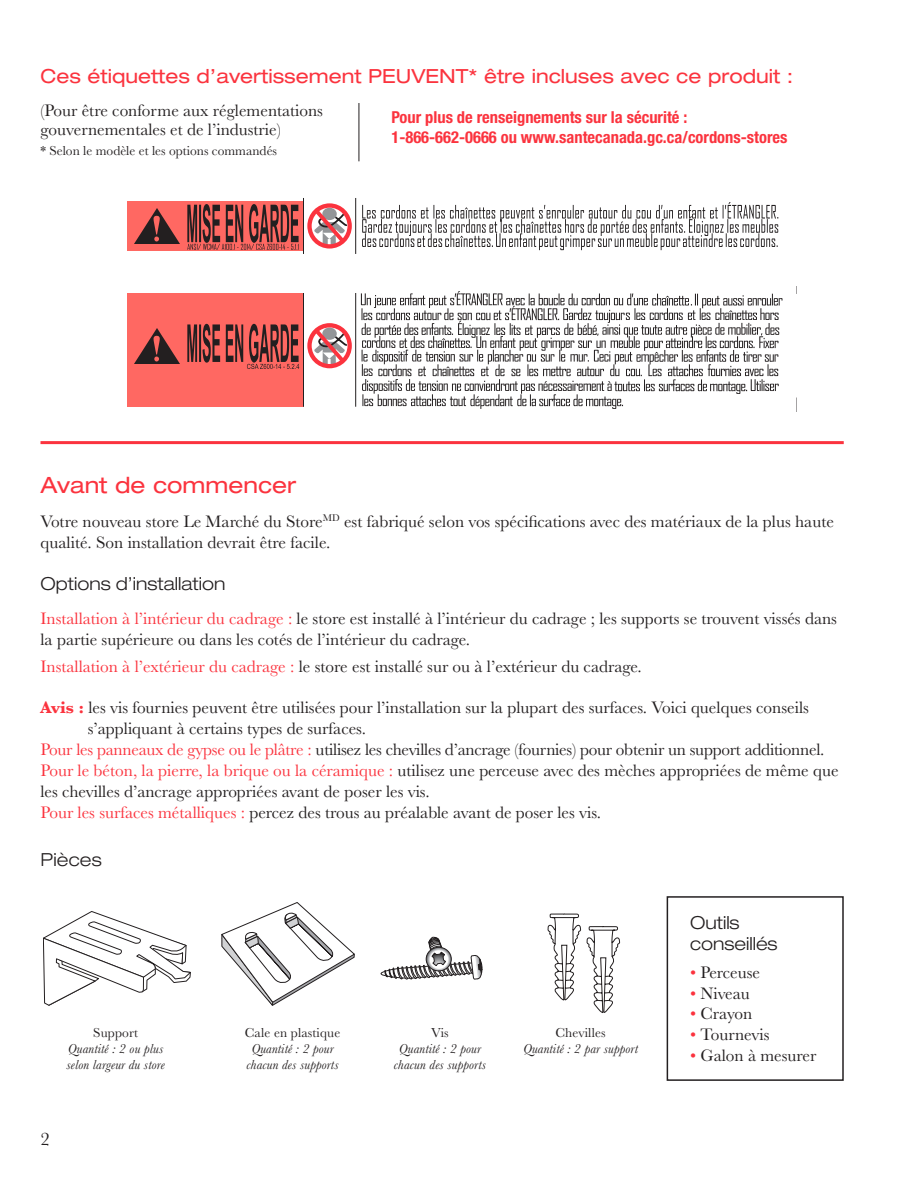
<style>
.page{position:relative;width:918px;height:1188px;background:#fff}
.page>*{position:absolute;margin:0;border:0;box-sizing:border-box;transform-origin:0 0}
.t1{font:expanded 22.5px "Helvetica Neue LT Std";color:#fb333e}
.t2{font:expanded 19.5px "Helvetica Neue LT Std";color:#fb333e}
.t3{font:18.75px "Baskerville";color:#231f20}
.t4{font:300 expanded 18px/21.6px "Helvetica Neue LT Std";color:#231f20}
.t5{font:17.25px/21px "Baskerville";color:#231f20}
.t6{font:700 condensed 16.5px/19.8px "Helvetica Neue LT Std";color:#fb333e}
.t7{font:italic 13.5px/16.2px "Baskerville";letter-spacing:.01em;color:#231f20;text-align:center}
.t8{font:13.5px "Baskerville";color:#231f20}
.s1{color:#fb333e}
.s2{font-weight:700;color:#fb333e}
.s3{font-style:normal}
</style>
<div class="page">
<div style="left:667px;top:896px;width:177px;height:185px;border:2px solid #231f20"></div>
<hr style="left:40px;top:441px;width:804px;height:3px;background:#fb333e">
<hr style="left:359px;top:103px;width:1px;height:58px;background:#231f20">
<div style="left:127px;top:293px;width:177px;height:114px;background:#ff6862"></div>
<img style="left:134px;top:329px;width:46px;height:34px">
<div style="left:307px;top:323px;width:45px;height:45px;border:4px solid #fb333e;border-radius:50%"></div>
<svg style="left:310px;top:324px;width:39px;height:43px"></svg>
<hr style="left:303px;top:293px;width:1px;height:114px;background:#231f20">
<hr style="left:355px;top:293px;width:1px;height:114px;background:#231f20">
<svg style="left:187px;top:324px;width:112px;height:45px"></svg>
<svg style="left:361px;top:291px;width:422px;height:118px"></svg>
<div style="left:127px;top:201px;width:177px;height:50px;background:#ff6862"></div>
<img style="left:134px;top:209px;width:46px;height:35px">
<div style="left:307px;top:203px;width:45px;height:46px;border:4px solid #fb333e;border-radius:50%"></div>
<svg style="left:310px;top:205px;width:39px;height:42px"></svg>
<hr style="left:303px;top:198px;width:1px;height:56px;background:#231f20">
<hr style="left:355px;top:198px;width:1px;height:56px;background:#231f20">
<svg style="left:362px;top:202px;width:416px;height:48px"></svg>
<svg style="left:187px;top:204px;width:112px;height:46px"></svg>
<svg style="left:43px;top:911px;width:148px;height:95px"></svg>
<svg style="left:221px;top:902px;width:134px;height:104px"></svg>
<svg style="left:380px;top:937px;width:103px;height:43px"></svg>
<svg style="left:547px;top:913px;width:73px;height:100px"></svg>
<p class="t2" style="left:40px;top:64px;width:754px">Ces étiquettes d’avertissement PEUVENT* être incluses avec ce produit :</p>
<p class="t5" style="left:40px;top:101px;width:284px;line-height:19.5px">(Pour être conforme aux réglementations gouvernementales et de l’industrie)</p>
<p class="t8" style="left:40px;top:142px;width:238px">* Selon le modèle et les options commandés</p>
<p class="t6" style="left:391px;top:107px;width:398px">Pour plus de renseignements sur la sécurité :<br>1-866-662-0666 ou www.santecanada.gc.ca/cordons-stores</p>
<p class="t1" style="left:40px;top:471px;width:257px">Avant de commencer</p>
<p class="t5" style="left:40px;top:511px;width:795px">Votre nouveau store Le Marché du Store<sup>MD</sup> est fabriqué selon vos spécifications avec des matériaux de la plus haute qualité. Son installation devrait être facile.</p>
<p class="t4" style="left:40px;top:572px;width:187px">Options d’installation</p>
<p class="t5" style="left:40px;top:608px;width:798px"><span class="s1">Installation à l’intérieur du cadrage :</span> le store est installé à l’intérieur du cadrage ; les supports se trouvent vissés dans la partie supérieure ou dans les cotés de l’intérieur du cadrage.</p>
<p class="t5" style="left:40px;top:656px;width:603px"><span class="s1">Installation à l’extérieur du cadrage :</span> le store est installé sur ou à l’extérieur du cadrage.</p>
<p class="t5" style="left:88px;top:698px;width:723px;text-indent:-47px"><span class="s2">Avis :</span> les vis fournies peuvent être utilisées pour l’installation sur la plupart des surfaces. Voici quelques conseils s’appliquant à certains types de surfaces.</p>
<p class="t5" style="left:40px;top:740px;width:800px"><span class="s1">Pour les panneaux de gypse ou le plâtre :</span> utilisez les chevilles d’ancrage (fournies) pour obtenir un support additionnel.<br><span class="s1">Pour le béton, la pierre, la brique ou la céramique :</span> utilisez une perceuse avec des mèches appropriées de même que les chevilles d’ancrage appropriées avant de poser les vis.<br><span class="s1">Pour les surfaces métalliques :</span> percez des trous au préalable avant de poser les vis.</p>
<p class="t4" style="left:40px;top:849px;width:63px">Pièces</p>
<p class="t7" style="left:66px;top:1024px;width:100px"><span class="s3">Support<br></span>Quantité : 2 ou plus selon largeur du store</p>
<p class="t7" style="left:245px;top:1024px;width:97px"><span class="s3">Cale en plastique<br></span>Quantité : 2 pour chacun des supports</p>
<p class="t7" style="left:394px;top:1024px;width:94px"><span class="s3">Vis<br></span>Quantité : 2 pour chacun des supports</p>
<p class="t3" style="left:40px;top:1127px;width:11px">2</p>
<p class="t8" style="left:555px;top:1024px;width:52px">Chevilles</p>
<p class="t7" style="left:523px;top:1041px;width:116px">Quantité : 2 par support</p>
<p class="t4" style="left:690px;top:911px;width:89px">Outils conseillés</p>
<p class="t5" style="left:690px;top:962px;width:72px"><span class="s1">•</span> Perceuse</p>
<p class="t5" style="left:690px;top:983px;width:61px"><span class="s1">•</span> Niveau</p>
<p class="t5" style="left:690px;top:1003px;width:64px"><span class="s1">•</span> Crayon</p>
<p class="t5" style="left:690px;top:1024px;width:81px"><span class="s1">•</span> Tournevis</p>
<p class="t5" style="left:690px;top:1045px;width:128px"><span class="s1">•</span> Galon à mesurer</p>
</div>
